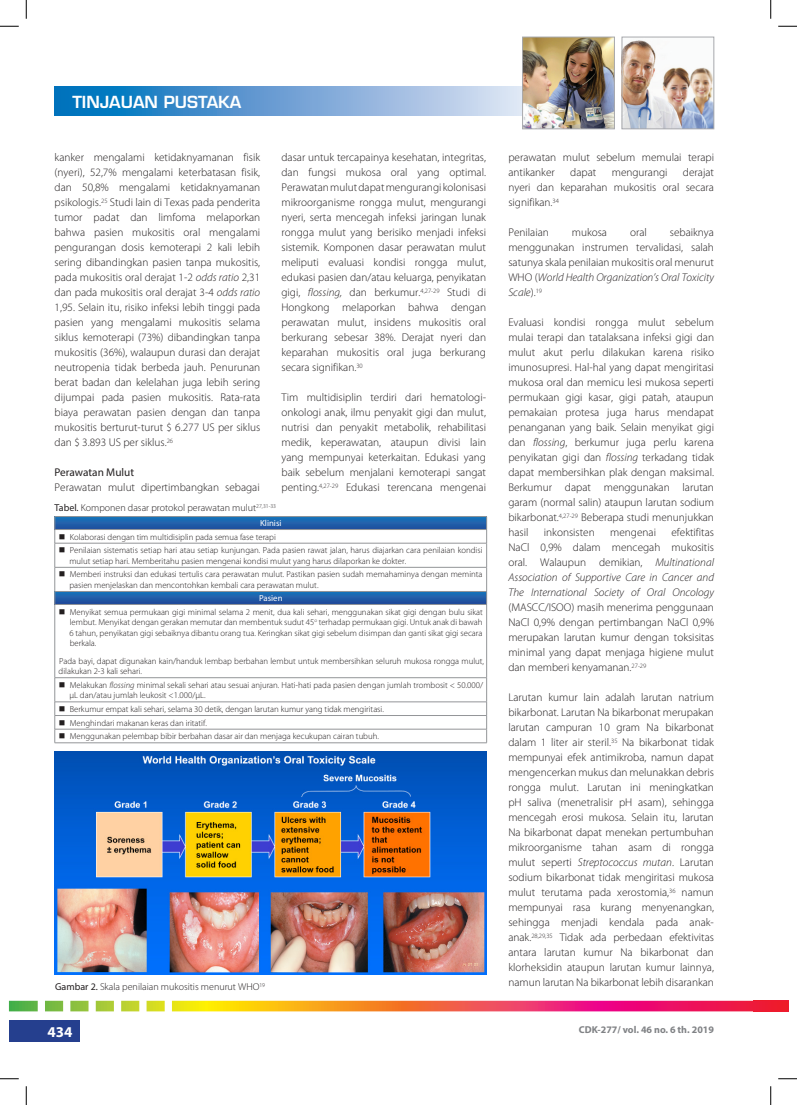
<style>
.page{position:relative;width:797px;height:1105px;background:#fff}
.page>*{position:absolute;margin:0;border:0;box-sizing:border-box;transform-origin:0 0}
.t1{font:600 16.25px "Eurostile LT Std";color:#fff}
.t2{font:700 15px "Myriad Pro";color:#fff}
.MP_default{font:300 11.25px/15px "Myriad Pro";color:#231f20;text-align:justify}
.MP_H2{font:11.25px "Myriad Pro";color:#231f20}
.MP_table_title{font:300 10px "Myriad Pro";color:#231f20}
.MP_img_title_BR{font:300 10px "Myriad Pro";color:#231f20}
.t3{font:700 10px "Myriad Pro";color:#808285}
.MP_cell_content{font:300 8.75px/10.5px "Myriad Pro";color:#231f20}
.MP_cell_header{font:8.75px "Myriad Pro";color:#fff}
.s1{font-style:italic}
.s2{font-weight:400}
</style>
<div class="page">
<svg style="left:55px;top:86px;width:467px;height:29px;background:#6aa4d5"></svg>
<img style="left:624px;top:40px;width:88px;height:87px">
<div style="left:622px;top:37px;width:92px;height:92px;border:1px solid #a8a9ad"></div>
<img style="left:524px;top:39px;width:88px;height:88px">
<div style="left:522px;top:37px;width:92px;height:92px;border:1px solid #a8a9ad"></div>
<div style="left:9px;top:1020px;width:71px;height:21px;background:#253f8e"></div>
<svg style="left:9px;top:1001px;width:779px;height:10px;background:#e4774a"></svg>
<img style="left:55px;top:751px;width:431px;height:223px">
<svg style="left:65px;top:517px;width:421px;height:12px;background:#1d61ab"></svg>
<svg style="left:65px;top:542px;width:421px;height:201px"></svg>
<svg style="left:65px;top:592px;width:421px;height:12px;background:#1e5da8"></svg>
<hr style="left:55px;top:543px;width:432px;height:1px;background:#939598">
<hr style="left:55px;top:567px;width:432px;height:1px;background:#939598">
<hr style="left:55px;top:677px;width:432px;height:1px;background:#939598">
<hr style="left:55px;top:702px;width:432px;height:1px;background:#939598">
<hr style="left:55px;top:715px;width:432px;height:1px;background:#939598">
<hr style="left:55px;top:729px;width:432px;height:1px;background:#939598">
<hr style="left:55px;top:605px;width:1px;height:72px;background:#939598">
<hr style="left:486px;top:605px;width:1px;height:72px;background:#939598">
<svg style="left:486px;top:678px;width:1px;height:65px"></svg>
<hr style="left:55px;top:743px;width:432px;height:1px;background:#939598">
<hr style="left:55px;top:516px;width:432px;height:1px;background:#939598">
<hr style="left:55px;top:529px;width:432px;height:1px;background:#939598">
<hr style="left:55px;top:591px;width:432px;height:1px;background:#939598">
<svg style="left:486px;top:517px;width:1px;height:87px"></svg>
<hr style="left:55px;top:604px;width:432px;height:1px;background:#939598">
<svg style="left:0;top:25px;width:19px;height:2px"></svg>
<svg style="left:778px;top:25px;width:19px;height:2px"></svg>
<svg style="left:0;top:1078px;width:19px;height:1px"></svg>
<svg style="left:778px;top:1078px;width:19px;height:1px"></svg>
<svg style="left:25px;top:0;width:2px;height:19px"></svg>
<svg style="left:25px;top:1086px;width:2px;height:19px"></svg>
<svg style="left:770px;top:0;width:1px;height:19px"></svg>
<svg style="left:770px;top:1086px;width:1px;height:19px"></svg>
<svg style="left:55px;top:517px;width:10px;height:97px"></svg>
<svg style="left:55px;top:678px;width:10px;height:65px"></svg>
<h1 class="t1" style="left:72px;top:92px;width:170px">TINJAUAN PUSTAKA</h1>
<p class="MP_default" style="left:55px;top:150px;width:207px">kanker mengalami ketidaknyamanan fisik (nyeri), 52,7% mengalami keterbatasan fisik, dan 50,8% mengalami ketidaknyamanan psikologis.<sup>25</sup> Studi lain di Texas pada penderita tumor padat dan limfoma melaporkan bahwa pasien mukositis oral mengalami pengurangan dosis kemoterapi 2 kali lebih sering dibandingkan pasien tanpa mukositis, pada mukositis oral derajat 1-2 <span class="s1">odds ratio</span> 2,31 dan pada mukositis oral derajat 3-4 <span class="s1">odds ratio </span>1,95. Selain itu, risiko infeksi lebih tinggi pada pasien yang mengalami mukositis selama siklus kemoterapi (73%) dibandingkan tanpa mukositis (36%), walaupun durasi dan derajat neutropenia tidak berbeda jauh. Penurunan berat badan dan kelelahan juga lebih sering dijumpai pada pasien mukositis. Rata-rata biaya perawatan pasien dengan dan tanpa mukositis berturut-turut $ 6.277 US per siklus dan $ 3.893 US per siklus.<sup>26</sup></p>
<p class="MP_H2" style="left:55px;top:466px;width:81px">Perawatan Mulut</p>
<p class="MP_default" style="left:55px;top:480px;width:206px">Perawatan mulut dipertimbangkan sebagai</p>
<p class="MP_default" style="left:281px;top:150px;width:206px">dasar untuk tercapainya kesehatan, integritas, dan fungsi mukosa oral yang optimal.<br>Perawatan mulut dapat mengurangi kolonisasi mikroorganisme rongga mulut, mengurangi nyeri, serta mencegah infeksi jaringan lunak rongga mulut yang berisiko menjadi infeksi sistemik. Komponen dasar perawatan mulut meliputi evaluasi kondisi rongga mulut, edukasi pasien dan/atau keluarga, penyikatan gigi, <span class="s1">flossing,</span> dan berkumur.<sup>4,27-29</sup> Studi di Hongkong melaporkan bahwa dengan perawatan mulut, insidens mukositis oral berkurang sebesar 38%. Derajat nyeri dan keparahan mukositis oral juga berkurang secara signifikan.<sup>30</sup></p>
<p class="MP_default" style="left:281px;top:390px;width:206px">Tim multidisiplin terdiri dari hematologi&shy;onkologi anak, ilmu penyakit gigi dan mulut, nutrisi dan penyakit metabolik, rehabilitasi medik, keperawatan, ataupun divisi lain yang mempunyai keterkaitan. Edukasi yang baik sebelum menjalani kemoterapi sangat penting.<sup>4,27-29</sup> Edukasi terencana mengenai</p>
<p class="MP_table_title" style="left:55px;top:502px;width:223px"><span class="s2">Tabel.</span> Komponen dasar protokol perawatan mulut<sup>27,31-33</sup></p>
<p class="MP_cell_header" style="left:260px;top:518px;width:23px">Klinisi</p>
<p class="MP_cell_content" style="left:70px;top:532px;width:208px">Kolaborasi dengan tim multidisiplin pada semua fase terapi</p>
<p class="MP_cell_content" style="left:69px;top:545px;width:414px">Penilaian sistematis setiap hari atau setiap kunjungan. Pada pasien rawat jalan, harus diajarkan cara penilaian kondisi mulut setiap hari. Memberitahu pasien mengenai kondisi mulut yang harus dilaporkan ke dokter.</p>
<p class="MP_cell_content" style="left:69px;top:569px;width:414px">Memberi instruksi dan edukasi tertulis cara perawatan mulut. Pastikan pasien sudah memahaminya dengan meminta pasien menjelaskan dan mencontohkan kembali cara perawatan mulut.</p>
<p class="MP_cell_header" style="left:259px;top:593px;width:25px">Pasien</p>
<p class="MP_cell_content" style="left:69px;top:606px;width:415px;text-align:justify">Menyikat semua permukaan gigi minimal selama 2 menit, dua kali sehari, menggunakan sikat gigi dengan bulu sikat lembut. Menyikat dengan gerakan memutar dan membentuk sudut 45<sup>o</sup> terhadap permukaan gigi. Untuk anak di bawah 6 tahun, penyikatan gigi sebaiknya dibantu orang tua. Keringkan sikat gigi sebelum disimpan dan ganti sikat gigi secara berkala.</p>
<p class="MP_cell_content" style="left:59px;top:656px;width:427px">Pada bayi, dapat digunakan kain/handuk lembap berbahan lembut untuk membersihkan seluruh mukosa rongga mulut, dilakukan 2-3 kali sehari.</p>
<p class="MP_cell_content" style="left:69px;top:680px;width:415px">Melakukan <span class="s1">flossing</span> minimal sekali sehari atau sesuai anjuran. Hati-hati pada pasien dengan jumlah trombosit &lt; 50.000/ µL dan/atau jumlah leukosit &lt;1.000/µL.</p>
<p class="MP_cell_content" style="left:70px;top:704px;width:316px">Berkumur empat kali sehari, selama 30 detik, dengan larutan kumur yang tidak mengiritasi.</p>
<p class="MP_cell_content" style="left:70px;top:718px;width:139px">Menghindari makanan keras dan iritatif.</p>
<p class="MP_cell_content" style="left:70px;top:731px;width:311px">Menggunakan pelembap bibir berbahan dasar air dan menjaga kecukupan cairan tubuh.</p>
<p class="MP_img_title_BR" style="left:55px;top:981px;width:211px"><span class="s2">Gambar 2.</span> Skala penilaian mukositis menurut WHO<sup>19</sup></p>
<p class="MP_default" style="left:508px;top:150px;width:207px">perawatan mulut sebelum memulai terapi antikanker</p>
<p class="MP_default" style="left:508px;top:165px;width:207px;text-indent:175px">derajat nyeri dan keparahan mukositis oral secara signifikan.<sup>34</sup></p>
<p class="MP_default" style="left:508px;top:225px;width:42px">Penilaian</p>
<p class="MP_default" style="left:572px;top:225px;width:37px">mukosa</p>
<p class="MP_default" style="left:630px;top:225px;width:18px">oral</p>
<p class="MP_default" style="left:570px;top:165px;width:28px">dapat</p>
<p class="MP_default" style="left:611px;top:165px;width:57px">mengurangi</p>
<p class="MP_default" style="left:508px;top:225px;width:207px;text-indent:161px">sebaiknya menggunakan instrumen tervalidasi, salah satunya skala penilaian mukositis oral menurut WHO (<span class="s1">World Health Organization’s Oral Toxicity Scale</span>).<sup>19</sup></p>
<p class="MP_default" style="left:508px;top:315px;width:207px">Evaluasi kondisi rongga mulut sebelum mulai terapi dan tatalaksana infeksi gigi dan mulut akut perlu dilakukan karena risiko imunosupresi. Hal-hal yang dapat mengiritasi mukosa oral dan memicu lesi mukosa seperti permukaan gigi kasar, gigi patah, ataupun pemakaian protesa juga harus mendapat penanganan yang baik. Selain menyikat gigi dan <span class="s1">flossing</span>, berkumur juga perlu karena penyikatan gigi dan <span class="s1">flossing</span> terkadang tidak dapat membersihkan plak dengan maksimal.<br>Berkumur dapat menggunakan larutan garam (normal salin) ataupun larutan sodium bikarbonat.<sup>4,27-29</sup> Beberapa studi menunjukkan hasil</p>
<p class="MP_default" style="left:508px;top:525px;width:207px;text-indent:163px">efektifitas NaCl 0,9% dalam mencegah mukositis oral. Walaupun demikian, <span class="s1">Multinational Association of Supportive Care in Cancer and The International Society of Oral Oncology </span>(MASCC/ISOO) masih menerima penggunaan NaCl 0,9% dengan pertimbangan NaCl 0,9% merupakan larutan kumur dengan toksisitas minimal yang dapat menjaga higiene mulut dan memberi kenyamanan.<sup>27-29</sup></p>
<p class="MP_default" style="left:508px;top:690px;width:207px">Larutan kumur lain adalah larutan natrium bikarbonat. Larutan Na bikarbonat merupakan larutan campuran 10 gram Na bikarbonat dalam 1 liter air steril.<sup>35</sup> Na bikarbonat tidak mempunyai efek antimikroba, namun dapat mengencerkan mukus dan melunakkan debris rongga mulut. Larutan ini meningkatkan pH saliva (menetralisir pH asam), sehingga mencegah erosi mukosa. Selain itu, larutan Na bikarbonat dapat menekan pertumbuhan mikroorganisme tahan asam di rongga mulut seperti <span class="s1">Streptococcus mutan</span>. Larutan sodium bikarbonat tidak mengiritasi mukosa mulut terutama pada xerostomia,<sup>36</sup> namun mempunyai rasa kurang menyenangkan, sehingga menjadi kendala pada anak&shy;anak.<sup>28,29,35</sup> Tidak ada perbedaan efektivitas antara larutan kumur Na bikarbonat dan klorheksidin ataupun larutan kumur lainnya, namun larutan Na bikarbonat lebih disarankan</p>
<p class="MP_default" style="left:544px;top:525px;width:52px">inkonsisten</p>
<p class="MP_default" style="left:610px;top:525px;width:47px">mengenai</p>
<h2 class="t2" style="left:47px;top:1022px;width:26px">434</h2>
<p class="t3" style="left:578px;top:1023px;width:137px">CDK-277/ vol. 46 no. 6 th. 2019</p>
</div>
